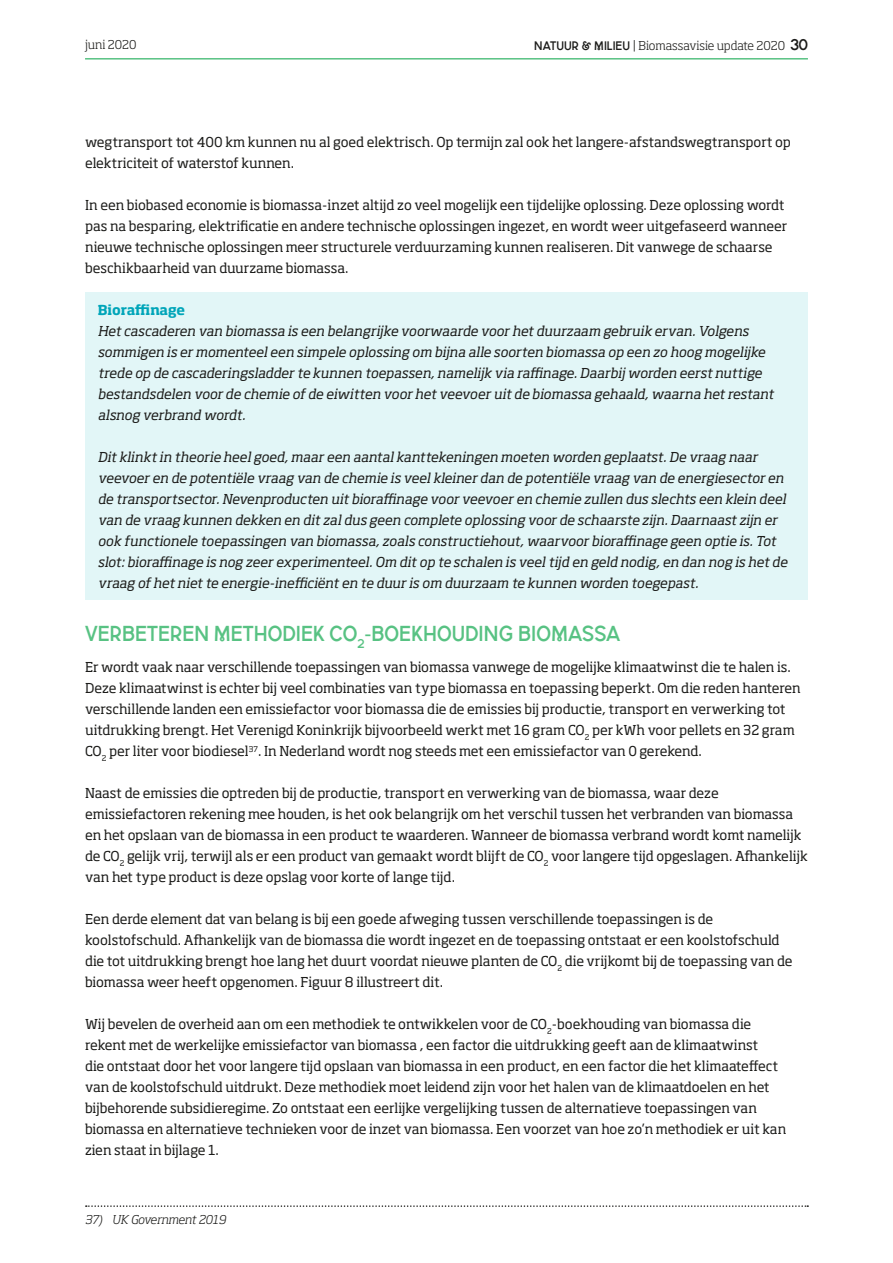
<style>
.page{position:relative;width:893px;height:1263px;background:#fff}
.page>*{position:absolute;margin:0;border:0;box-sizing:border-box;transform-origin:0 0}
.t1{font:21px "N&M Utrecht Bold";color:#58c283}
.t2{font:13.5px/21px "Soho Std";letter-spacing:-.005em;color:#1c1c1a}
.t3{font:italic 13.5px/21px "Soho Std";letter-spacing:-.01em;color:#1c1c1a}
.t4{font:700 13.5px "Soho Pro";letter-spacing:-.02em;color:#00a5b9}
.t5{font:300 12px "Soho Std";color:#1c1c1a}
.t6{font:italic 300 12px "Soho Std";color:#1c1c1a}
.s1{font-family:"N&M Utrecht Bold";font-weight:400}
.s2{font-family:"N&M Utrecht Bold";font-weight:400;font-size:15px}
</style>
<div class="page">
<hr style="left:85px;top:58px;width:723px;height:2px;background:#58c283">
<div style="left:85px;top:292px;width:723px;height:34px;background:#e2f6f7"></div>
<div style="left:85px;top:313px;width:723px;height:119px;background:#e2f6f7"></div>
<div style="left:85px;top:418px;width:723px;height:35px;background:#e2f6f7"></div>
<div style="left:85px;top:439px;width:723px;height:161px;background:#e2f6f7"></div>
<svg style="left:86px;top:1205px;width:722px;height:2px"></svg>
<p class="t5" style="left:85px;top:37px;width:53px">juni 2020</p>
<p class="t5" style="left:534px;top:38px;width:275px"><span class="s1">NATUUR &amp; MILIEU</span> | Biomassavisie update 2020 <span class="s2">30</span></p>
<p class="t2" style="left:85px;top:131px;width:707px">wegtransport tot 400 km kunnen nu al goed elektrisch. Op termijn zal ook het langere-afstandswegtransport op elektriciteit of waterstof kunnen.</p>
<p class="t2" style="left:85px;top:194px;width:704px">In een biobased economie is biomassa-inzet altijd zo veel mogelijk een tijdelijke oplossing. Deze oplossing wordt pas na besparing, elektrificatie en andere technische oplossingen ingezet, en wordt weer uitgefaseerd wanneer nieuwe technische oplossingen meer structurele verduurzaming kunnen realiseren. Dit vanwege de schaarse beschikbaarheid van duurzame biomassa.</p>
<p class="t4" style="left:98px;top:300px;width:89px">Bioraffinage</p>
<p class="t3" style="left:98px;top:320px;width:677px">Het cascaderen van biomassa is een belangrijke voorwaarde voor het duurzaam gebruik ervan. Volgens sommigen is er momenteel een simpele oplossing om bijna alle soorten biomassa op een zo hoog mogelijke trede op de cascaderingsladder te kunnen toepassen, namelijk via raffinage. Daarbij worden eerst nuttige bestandsdelen voor de chemie of de eiwitten voor het veevoer uit de biomassa gehaald, waarna het restant alsnog verbrand wordt.</p>
<p class="t3" style="left:98px;top:446px;width:691px">Dit klinkt in theorie heel goed, maar een aantal kanttekeningen moeten worden geplaatst. De vraag naar veevoer en de potentiële vraag van de chemie is veel kleiner dan de potentiële vraag van de energiesector en de transportsector. Nevenproducten uit bioraffinage voor veevoer en chemie zullen dus slechts een klein deel van de vraag kunnen dekken en dit zal dus geen complete oplossing voor de schaarste zijn. Daarnaast zijn er ook functionele toepassingen van biomassa, zoals constructiehout, waarvoor bioraffinage geen optie is. Tot slot: bioraffinage is nog zeer experimenteel. Om dit op te schalen is veel tijd en geld nodig, en dan nog is het de vraag of het niet te energie-inefficiënt en te duur is om duurzaam te kunnen worden toegepast.</p>
<h1 class="t1" style="left:85px;top:625px;width:537px">VERBETEREN METHODIEK CO<sub>2</sub>-BOEKHOUDING BIOMASSA</h1>
<p class="t2" style="left:85px;top:656px;width:717px">Er wordt vaak naar verschillende toepassingen van biomassa vanwege de mogelijke klimaatwinst die te halen is.<br>Deze klimaatwinst is echter bij veel combinaties van type biomassa en toepassing beperkt. Om die reden hanteren verschillende landen een emissiefactor voor biomassa die de emissies bij productie, transport en verwerking tot uitdrukking brengt. Het Verenigd Koninkrijk bijvoorbeeld werkt met 16 gram CO<sub>2</sub> per kWh voor pellets en 32 gram CO<sub>2</sub> per liter voor biodiesel<sup>37</sup>. In Nederland wordt nog steeds met een emissiefactor van 0 gerekend.</p>
<p class="t2" style="left:85px;top:782px;width:724px">Naast de emissies die optreden bij de productie, transport en verwerking van de biomassa, waar deze emissiefactoren rekening mee houden, is het ook belangrijk om het verschil tussen het verbranden van biomassa en het opslaan van de biomassa in een product te waarderen. Wanneer de biomassa verbrand wordt komt namelijk de CO<sub>2</sub> gelijk vrij, terwijl als er een product van gemaakt wordt blijft de CO<sub>2</sub> voor langere tijd opgeslagen. Afhankelijk van het type product is deze opslag voor korte of lange tijd.</p>
<p class="t2" style="left:85px;top:908px;width:709px">Een derde element dat van belang is bij een goede afweging tussen verschillende toepassingen is de koolstofschuld. Afhankelijk van de biomassa die wordt ingezet en de toepassing ontstaat er een koolstofschuld die tot uitdrukking brengt hoe lang het duurt voordat nieuwe planten de CO<sub>2</sub> die vrijkomt bij de toepassing van de biomassa weer heeft opgenomen. Figuur 8 illustreert dit.</p>
<p class="t2" style="left:85px;top:1013px;width:703px">Wij bevelen de overheid aan om een methodiek te ontwikkelen voor de CO<sub>2</sub>-boekhouding van biomassa die rekent met de werkelijke emissiefactor van biomassa , een factor die uitdrukking geeft aan de klimaatwinst<br>die ontstaat door het voor langere tijd opslaan van biomassa in een product, en een factor die het klimaateffect van de koolstofschuld uitdrukt. Deze methodiek moet leidend zijn voor het halen van de klimaatdoelen en het bijbehorende subsidieregime. Zo ontstaat een eerlijke vergelijking tussen de alternatieve toepassingen van biomassa en alternatieve technieken voor de inzet van biomassa. Een voorzet van hoe zo’n methodiek er uit kan zien staat in bijlage 1.</p>
<p class="t6" style="left:85px;top:1212px;width:142px">37) UK Government 2019</p>
</div>
